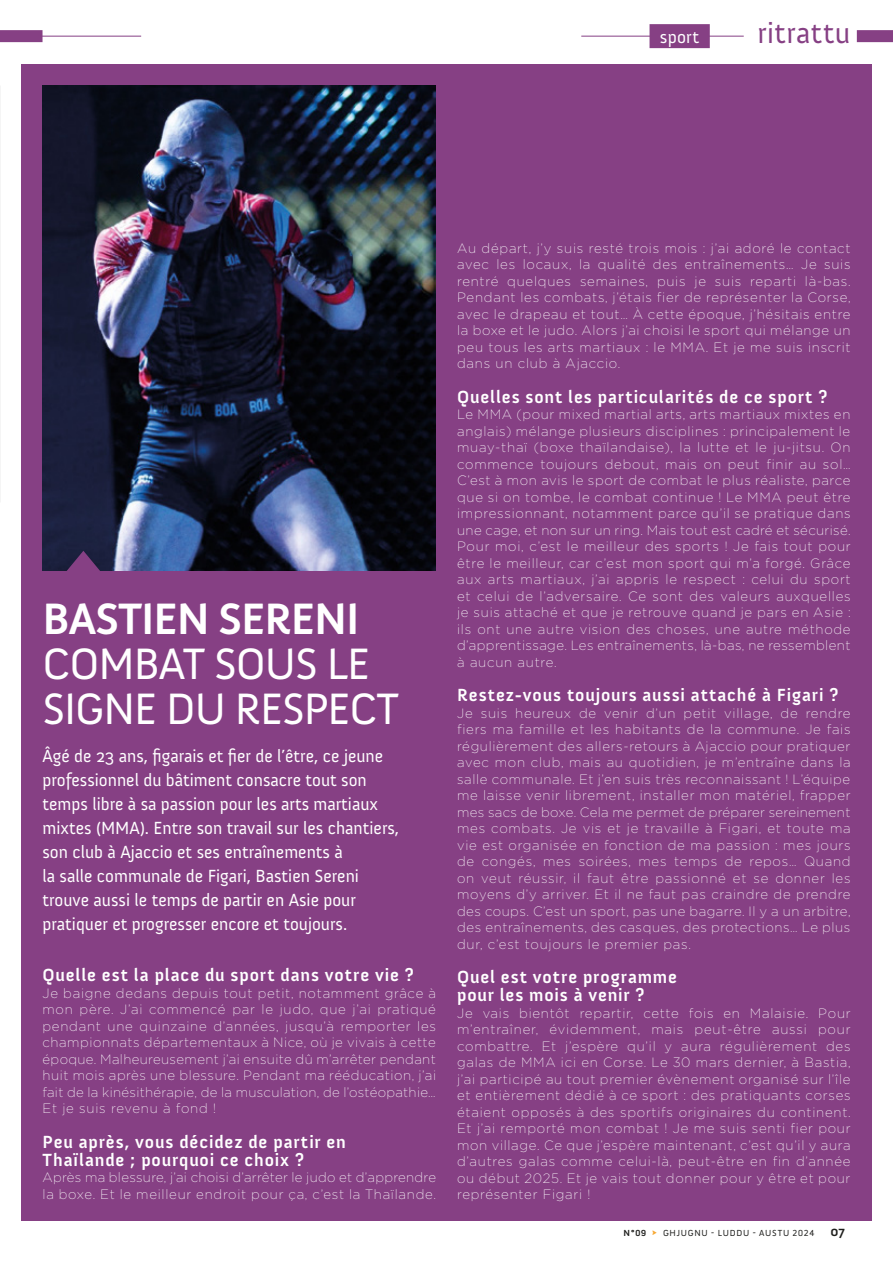
<style>
.page{position:relative;width:893px;height:1263px;background:#fff}
.page>*{position:absolute;margin:0;border:0;box-sizing:border-box;transform-origin:0 0}
.t1{font:45px/45px "Anivers";letter-spacing:-.025em;color:#fff}
.t2{font:700 45px "Anivers";letter-spacing:-.025em;color:#fff}
.t3{font:30px "Anivers";letter-spacing:.015em;color:#864084}
.t4{font:18px/24px "Anivers";color:#fff}
.t5{font:700 18px/18px "Anivers";letter-spacing:.05em;color:#fff}
.t6{font:200 13.5px/16.5px "Gotham";letter-spacing:.05em;color:#fff;text-align:justify}
.t7{font:200 13.5px/16.5px "Gotham";letter-spacing:.025em;color:#fff}
.t8{font:9px "Anivers";letter-spacing:.08em;color:#1d1d1b}
.s1{font-weight:700}
.s2{color:#f7a833}
.s3{font-weight:700;font-size:13.5px}
</style>
<div class="page">
<div style="left:21px;top:64px;width:851px;height:1156px;background:#864084"></div>
<img style="left:43px;top:85px;width:393px;height:486px">
<hr style="left:0;top:36px;width:141px;height:1px;background:#864084">
<div style="left:0;top:30px;width:43px;height:12px;background:#864084"></div>
<div style="left:857px;top:30px;width:36px;height:12px;background:#864084"></div>
<hr style="left:581px;top:36px;width:163px;height:1px;background:#864084">
<div style="left:649px;top:24px;width:61px;height:24px;background:#864084"></div>
<svg style="left:66px;top:551px;width:35px;height:20px"></svg>
<h3 class="t4" style="left:660px;top:25px;width:41px">sport</h3>
<h2 class="t3" style="left:757px;top:16px;width:95px">ritrattu</h2>
<h1 class="t2" style="left:43px;top:594px;width:319px">BASTIEN SERENI</h1>
<h1 class="t1" style="left:43px;top:642px;width:358px">COMBAT SOUS LE<br>SIGNE DU RESPECT</h1>
<p class="t4" style="left:43px;top:744px;width:358px">Âgé de 23 ans, figarais et fier de l’être, ce jeune professionnel du bâtiment consacre tout son temps libre à sa passion pour les arts martiaux mixtes (MMA). Entre son travail sur les chantiers, son club à Ajaccio et ses entraînements à<br>la salle communale de Figari, Bastien Sereni trouve aussi le temps de partir en Asie pour pratiquer et progresser encore et toujours.</p>
<h3 class="t5" style="left:43px;top:967px;width:373px">Quelle est la place du sport dans votre vie ?</h3>
<p class="t6" style="left:43px;top:984px;width:395px">Je baigne dedans depuis tout petit, notamment grâce à mon père. J’ai commencé par le judo, que j’ai pratiqué pendant une quinzaine d’années, jusqu’à remporter les championnats départementaux à Nice, où je vivais à cette époque. Malheureusement j’ai ensuite dû m’arrêter pendant huit mois après une blessure. Pendant ma rééducation, j’ai fait de la kinésithérapie, de la musculation, de l’ostéopathie… Et je suis revenu à fond !</p>
<h3 class="t5" style="left:43px;top:1133px;width:305px">Peu après, vous décidez de partir en<br>Thaïlande ; pourquoi ce choix ?</h3>
<p class="t7" style="left:43px;top:1169px;width:395px">Après ma blessure, j’ai choisi d’arrêter le judo et d’apprendre la boxe. Et le meilleur endroit pour ça, c’est la Thaïlande.</p>
<p class="t6" style="left:457px;top:239px;width:395px">Au départ, j’y suis resté trois mois : j’ai adoré le contact avec les locaux, la qualité des entraînements… Je suis rentré quelques semaines, puis je suis reparti là-bas.<br>Pendant les combats, j’étais fier de représenter la Corse, avec le drapeau et tout… À cette époque, j’hésitais entre la boxe et le judo. Alors j’ai choisi le sport qui mélange un peu tous les arts martiaux : le MMA. Et je me suis inscrit dans un club à Ajaccio.</p>
<h3 class="t5" style="left:457px;top:388px;width:372px">Quelles sont les particularités de ce sport ?</h3>
<p class="t6" style="left:457px;top:406px;width:395px">Le MMA (pour mixed martial arts, arts martiaux mixtes en anglais) mélange plusieurs disciplines : principalement le muay-thaï (boxe thaïlandaise), la lutte et le ju-jitsu. On commence toujours debout, mais on peut finir au sol… C’est à mon avis le sport de combat le plus réaliste, parce que si on tombe, le combat continue ! Le MMA peut être impressionnant, notamment parce qu’il se pratique dans une cage, et non sur un ring. Mais tout est cadré et sécurisé.<br>Pour moi, c’est le meilleur des sports ! Je fais tout pour être le meilleur, car c’est mon sport qui m’a forgé. Grâce aux arts martiaux, j’ai appris le respect : celui du sport et celui de l’adversaire. Ce sont des valeurs auxquelles je suis attaché et que je retrouve quand je pars en Asie : ils ont une autre vision des choses, une autre méthode d’apprentissage. Les entraînements, là-bas, ne ressemblent à aucun autre.</p>
<h3 class="t5" style="left:457px;top:686px;width:383px">Restez-vous toujours aussi attaché à Figari ?</h3>
<p class="t6" style="left:457px;top:704px;width:395px">Je suis heureux de venir d’un petit village, de rendre fiers ma famille et les habitants de la commune. Je fais régulièrement des allers-retours à Ajaccio pour pratiquer avec mon club, mais au quotidien, je m’entraîne dans la salle communale. Et j’en suis très reconnaissant ! L’équipe me laisse venir librement, installer mon matériel, frapper mes sacs de boxe. Cela me permet de préparer sereinement mes combats. Je vis et je travaille à Figari, et toute ma vie est organisée en fonction de ma passion : mes jours de congés, mes soirées, mes temps de repos… Quand on veut réussir, il faut être passionné et se donner les moyens d’y arriver. Et il ne faut pas craindre de prendre des coups. C’est un sport, pas une bagarre. Il y a un arbitre, des entraînements, des casques, des protections… Le plus dur, c’est toujours le premier pas.</p>
<h3 class="t5" style="left:457px;top:968px;width:221px">Quel est votre programme pour les mois à venir ?</h3>
<p class="t6" style="left:457px;top:1004px;width:395px">Je vais bientôt repartir, cette fois en Malaisie. Pour m’entraîner, évidemment, mais peut-être aussi pour combattre. Et j’espère qu’il y aura régulièrement des galas de MMA ici en Corse. Le 30 mars dernier, à Bastia, j’ai participé au tout premier évènement organisé sur l’île et entièrement dédié à ce sport : des pratiquants corses étaient opposés à des sportifs originaires du continent.<br>Et j’ai remporté mon combat ! Je me suis senti fier pour mon village. Ce que j’espère maintenant, c’est qu’il y aura d’autres galas comme celui-là, peut-être en fin d’année ou début 2025. Et je vais tout donner pour y être et pour représenter Figari !</p>
<p class="t8" style="left:624px;top:1228px;width:223px"><span class="s1">N°09</span> <span class="s2">◊</span> GHJUGNU - LUDDU - AUSTU 2024 <span class="s3">07</span></p>
</div>
